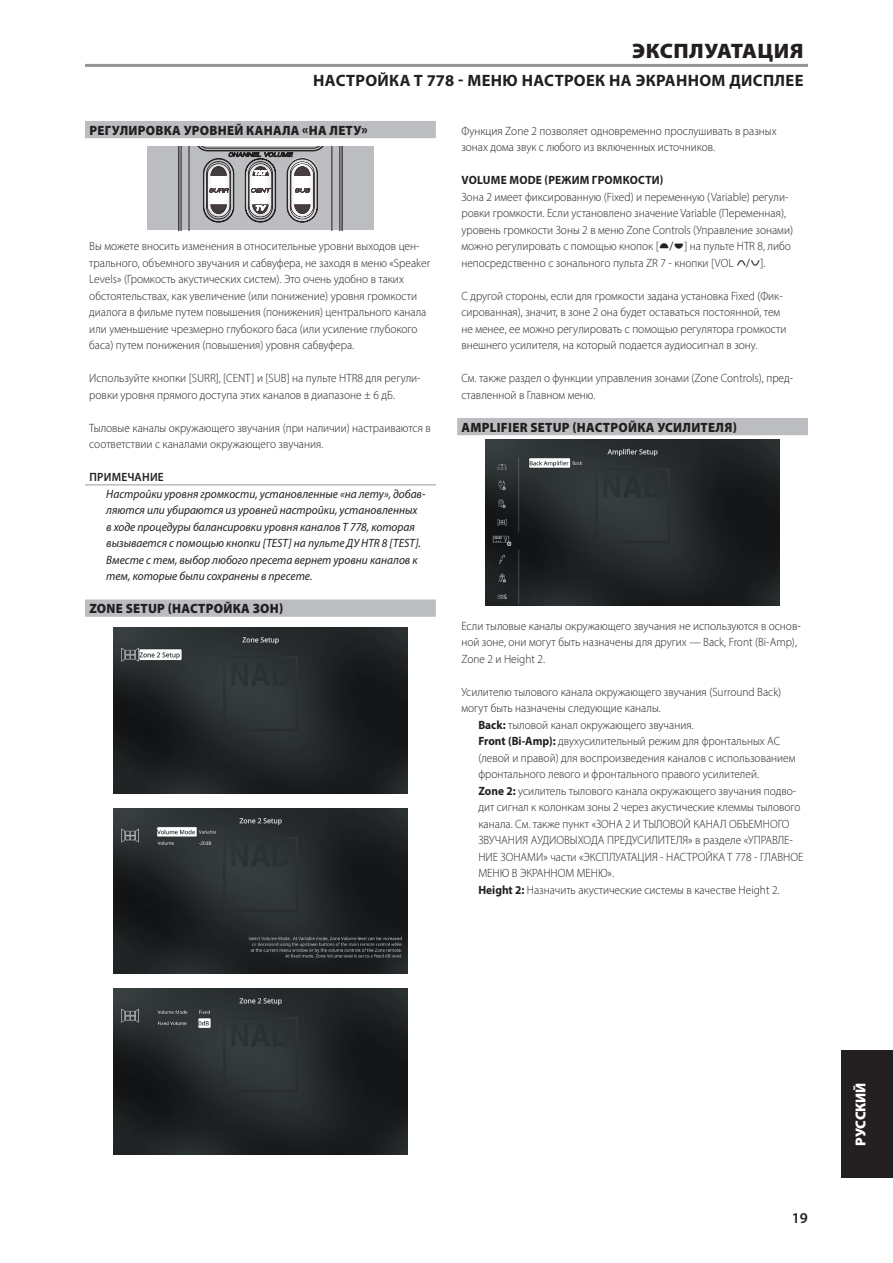
<style>
.page{position:relative;width:893px;height:1263px;background:#fff}
.page>*{position:absolute;margin:0;border:0;box-sizing:border-box;transform-origin:0 0}
.Body_copy_-_header{font:900 21px "Myriad Pro";letter-spacing:.02em;color:#231f20;scale:1.05 1}
.Body_copy_-_header-2{font:700 16.5px "Myriad Pro";letter-spacing:.02em;color:#231f20}
.t1{font:600 15px "Myriad Pro";color:#231f20}
.t2{font:900 14.4px "Myriad Pro";letter-spacing:-.005em;color:#fff}
.Body_copy_-_sub-sect{font:900 13.5px "Myriad Pro";letter-spacing:.02em;color:#231f20;scale:.95 1}
.Body_copy_-_normal{font:300 12px/16.5px "Myriad Pro";color:#231f20;scale:.95 1}
.Body_copy_-_indent_1{font:300 12px/16.5px "Myriad Pro";color:#231f20;scale:.95 1}
.Body_copy_-_note{font:italic 12px/16.5px "Myriad Pro";color:#231f20;scale:.95 1}
.Body_copy_-_sub-sect-2{font:700 12px "Myriad Pro";letter-spacing:.02em;color:#231f20;scale:.95 1}
.Body_copy_-_note_hea{font:600 12px "Myriad Pro";letter-spacing:.02em;color:#231f20;scale:.95 1}
.s1{font-weight:700}
</style>
<div class="page">
<div style="left:842px;top:1050px;width:51px;height:128px;background:#231f20"></div>
<div style="left:85px;top:121px;width:351px;height:17px;background:#bcbdc0"></div>
<hr style="left:85px;top:484px;width:351px;height:2px;background:#bcbdc0">
<div style="left:85px;top:599px;width:351px;height:18px;background:#bcbdc0"></div>
<div style="left:457px;top:418px;width:351px;height:17px;background:#bcbdc0"></div>
<hr style="left:85px;top:64px;width:723px;height:3px;background:#939598">
<img style="left:113px;top:627px;width:295px;height:166px">
<img style="left:113px;top:808px;width:295px;height:166px">
<img style="left:113px;top:989px;width:295px;height:166px">
<div style="left:147px;top:146px;width:227px;height:84px;background:#bcbdc0"></div>
<svg style="left:178px;top:146px;width:165px;height:84px"></svg>
<svg style="left:204px;top:162px;width:30px;height:56px;background:#a6a3a4"></svg>
<svg style="left:245px;top:162px;width:30px;height:56px;background:#b2b0b1"></svg>
<svg style="left:287px;top:157px;width:31px;height:65px;background:#a6a4a5"></svg>
<img style="left:485px;top:440px;width:295px;height:166px">
<p class="Body_copy_-_header" style="left:632px;top:37px;width:165px">ЭКСПЛУАТАЦИЯ</p>
<p class="Body_copy_-_header-2" style="left:313px;top:70px;width:492px">НАСТРОЙКА T 778 - МЕНЮ НАСТРОЕК НА ЭКРАННОМ ДИСПЛЕЕ</p>
<p class="Body_copy_-_sub-sect" style="left:89px;top:121px;width:294px">РЕГУЛИРОВКА УРОВНЕЙ КАНАЛА «НА ЛЕТУ»</p>
<p class="Body_copy_-_normal" style="left:89px;top:238px;width:360px">Вы можете вносить изменения в относительные уровни выходов цен&shy;трального, объемного звучания и сабвуфера, не заходя в меню «Speaker Levels» (Громкость акустических систем). Это очень удобно в таких обстоятельствах, как увеличение (или понижение) уровня громкости диалога в фильме путем повышения (понижения) центрального канала или уменьшение чрезмерно глубокого баса (или усиление глубокого баса) путем понижения (повышения) уровня сабвуфера.</p>
<p class="Body_copy_-_normal" style="left:89px;top:370px;width:350px">Используйте кнопки [SURR], [CENT] и [SUB] на пульте HTR8 для регули&shy;ровки уровня прямого доступа этих каналов в диапазоне ± 6 дБ.</p>
<p class="Body_copy_-_normal" style="left:89px;top:419px;width:361px">Тыловые каналы окружающего звучания (при наличии) настраиваются в соответствии с каналами окружающего звучания.</p>
<p class="Body_copy_-_note_hea" style="left:89px;top:469px;width:80px">ПРИМЕЧАНИЕ</p>
<p class="Body_copy_-_note" style="left:106px;top:485px;width:338px">Настройки уровня громкости, установленные «на лету», добав&shy;ляются или убираются из уровней настройки, установленных в ходе процедуры балансировки уровня каналов T 778, которая вызывается с помощью кнопки [TEST] на пульте ДУ HTR 8 [TEST].<br>Вместе с тем, выбор любого пресета вернет уровни каналов к тем, которые были сохранены в пресете.</p>
<p class="Body_copy_-_sub-sect" style="left:89px;top:599px;width:206px">ZONE SETUP (НАСТРОЙКА ЗОН)</p>
<p class="Body_copy_-_normal" style="left:461px;top:122px;width:333px">Функция Zone 2 позволяет одновременно прослушивать в разных зонах дома звук с любого из включенных источников.</p>
<p class="Body_copy_-_sub-sect-2" style="left:461px;top:172px;width:214px">VOLUME MODE (РЕЖИМ ГРОМКОСТИ)</p>
<p class="Body_copy_-_normal" style="left:461px;top:188px;width:351px">Зона 2 имеет фиксированную (Fixed) и переменную (Variable) регули&shy;ровки громкости. Если установлено значение Variable (Переменная), уровень громкости Зоны 2 в меню Zone Controls (Управление зонами) можно регулировать с помощью кнопок [</p>
<p class="Body_copy_-_normal" style="left:461px;top:238px;width:348px;text-indent:223px">] на пульте HTR 8, либо непосредственно с зонального пульта ZR 7 - кнопки [VOL</p>
<p class="Body_copy_-_normal" style="left:761px;top:254px;width:7px">].</p>
<p class="Body_copy_-_normal" style="left:461px;top:287px;width:344px">С другой стороны, если для громкости задана установка Fixed (Фик&shy;сированная), значит, в зоне 2 она будет оставаться постоянной, тем не менее, ее можно регулировать с помощью регулятора громкости внешнего усилителя, на который подается аудиосигнал в зону.</p>
<p class="Body_copy_-_normal" style="left:461px;top:370px;width:351px">См. также раздел о функции управления зонами (Zone Controls), пред&shy;ставленной в Главном меню.</p>
<p class="Body_copy_-_sub-sect" style="left:461px;top:418px;width:291px">AMPLIFIER SETUP (НАСТРОЙКА УСИЛИТЕЛЯ)</p>
<p class="Body_copy_-_normal" style="left:461px;top:617px;width:359px">Если тыловые каналы окружающего звучания не используются в основ&shy;ной зоне, они могут быть назначены для других — Back, Front (Bi-Amp),<br>Zone 2 и Height 2.</p>
<p class="Body_copy_-_normal" style="left:461px;top:683px;width:338px">Усилителю тылового канала окружающего звучания (Surround Back) могут быть назначены следующие каналы.</p>
<p class="Body_copy_-_indent_1" style="left:478px;top:716px;width:228px"><span class="s1">Back:</span> тыловой канал окружающего звучания.</p>
<p class="Body_copy_-_indent_1" style="left:478px;top:733px;width:335px"><span class="s1">Front (Bi-Amp):</span> двухусилительный режим для фронтальных АС (левой и правой) для воспроизведения каналов с использованием фронтального левого и фронтального правого усилителей.</p>
<p class="Body_copy_-_indent_1" style="left:478px;top:782px;width:344px"><span class="s1">Zone 2:</span> усилитель тылового канала окружающего звучания подво&shy;дит сигнал к колонкам зоны 2 через акустические клеммы тылового канала. См. также пункт «ЗОНА 2 И ТЫЛОВОЙ КАНАЛ ОБЪЕМНОГО ЗВУЧАНИЯ АУДИОВЫХОДА ПРЕДУСИЛИТЕЛЯ» в разделе «УПРАВЛЕ-НИЕ ЗОНАМИ» части «ЭКСПЛУАТАЦИЯ - НАСТРОЙКА T 778 - ГЛАВНОЕ МЕНЮ В ЭКРАННОМ МЕНЮ».</p>
<p class="Body_copy_-_indent_1" style="left:478px;top:881px;width:319px"><span class="s1">Height 2:</span> Назначить акустические системы в качестве Height 2.</p>
<p class="t1" style="left:792px;top:1208px;width:18px">19</p>
<p class="t2" style="left:851px;top:1146px;width:65px;rotate:-90deg">РУССКИЙ</p>
</div>
